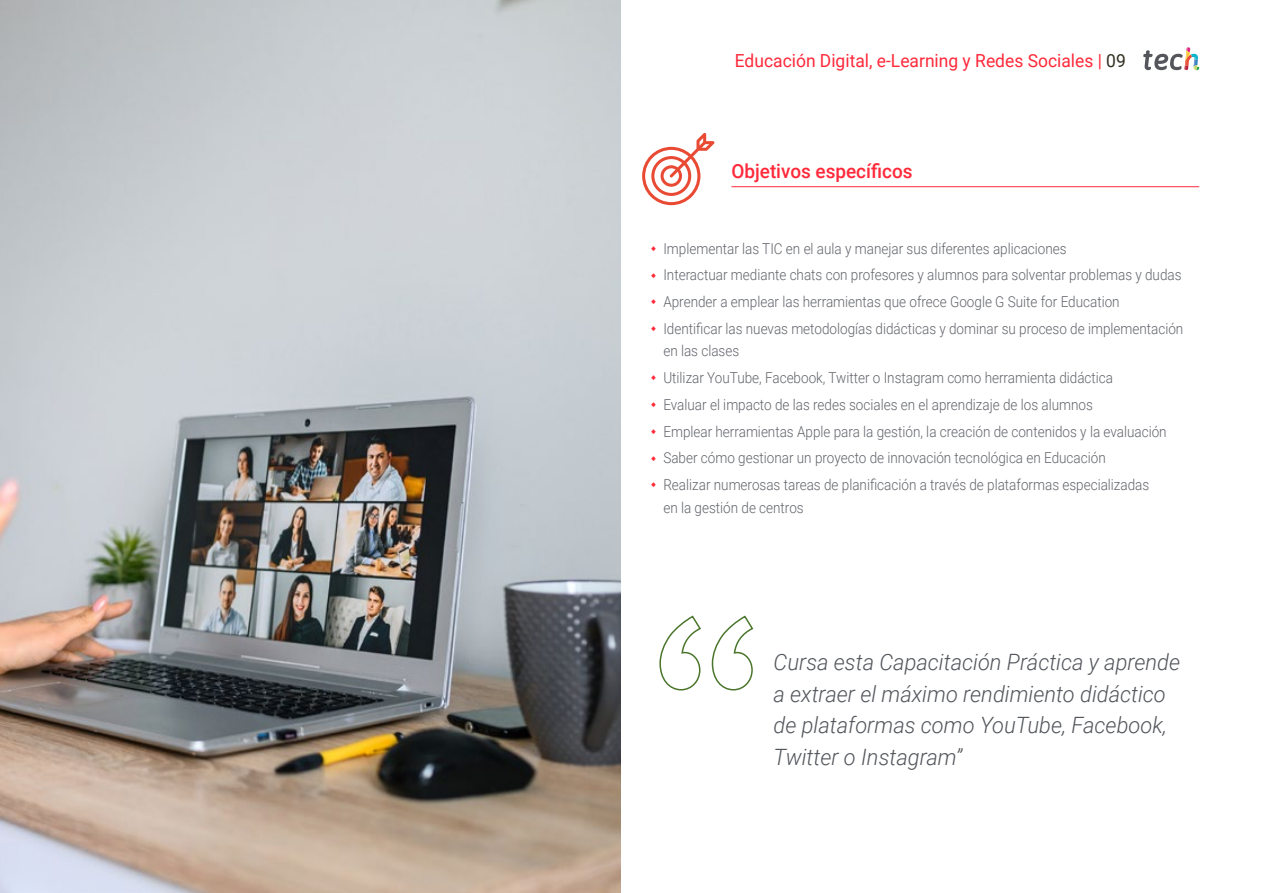
<style>
.page{position:relative;width:1263px;height:893px;background:#fff}
.page>*{position:absolute;margin:0;border:0;box-sizing:border-box;transform-origin:0 0}
.t1{font:italic 300 22.5px/31.5px "Roboto";color:#52555b}
.t2{font:500 19.5px "Roboto";color:#ff293a}
.t3{font:18px "Roboto";color:#ff293a}
.t4{font:300 15px/26.7px "Roboto";color:#61646a;scale:.9 1}
.s1{color:#312e20}
</style>
<div class="page">
<img style="left:0;top:0;width:621px;height:893px">
<hr style="left:731px;top:186px;width:468px;height:1px;background:#ff293a">
<svg style="left:642px;top:133px;width:72px;height:72px"></svg>
<svg style="left:1143px;top:47px;width:56px;height:24px"></svg>
<svg style="left:659px;top:615px;width:95px;height:76px"></svg>
<p class="t3" style="left:735px;top:48px;width:393px">Educación Digital, e-Learning y Redes Sociales | <span class="s1">09</span></p>
<h2 class="t2" style="left:731px;top:158px;width:183px">Objetivos específicos</h2>
<p class="t4" style="left:663px;top:234px;width:579px">Implementar las TIC en el aula y manejar sus diferentes aplicaciones<br>Interactuar mediante chats con profesores y alumnos para solventar problemas y dudas Aprender a emplear las herramientas que ofrece Google G Suite for Education<br>Identificar las nuevas metodologías didácticas y dominar su proceso de implementación</p>
<p class="t4" style="left:663px;top:337px;width:561px">en las clases<br>Utilizar YouTube, Facebook, Twitter o Instagram como herramienta didáctica<br>Evaluar el impacto de las redes sociales en el aprendizaje de los alumnos<br>Emplear herramientas Apple para la gestión, la creación de contenidos y la evaluación Saber cómo gestionar un proyecto de innovación tecnológica en Educación<br>Realizar numerosas tareas de planificación a través de plataformas especializadas</p>
<p class="t4" style="left:663px;top:493px;width:157px">en la gestión de centros</p>
<h1 class="t1" style="left:773px;top:645px;width:408px">Cursa esta Capacitación Práctica y aprende a extraer el máximo rendimiento didáctico de plataformas como YouTube, Facebook, Twitter o Instagram”</h1>
</div>
